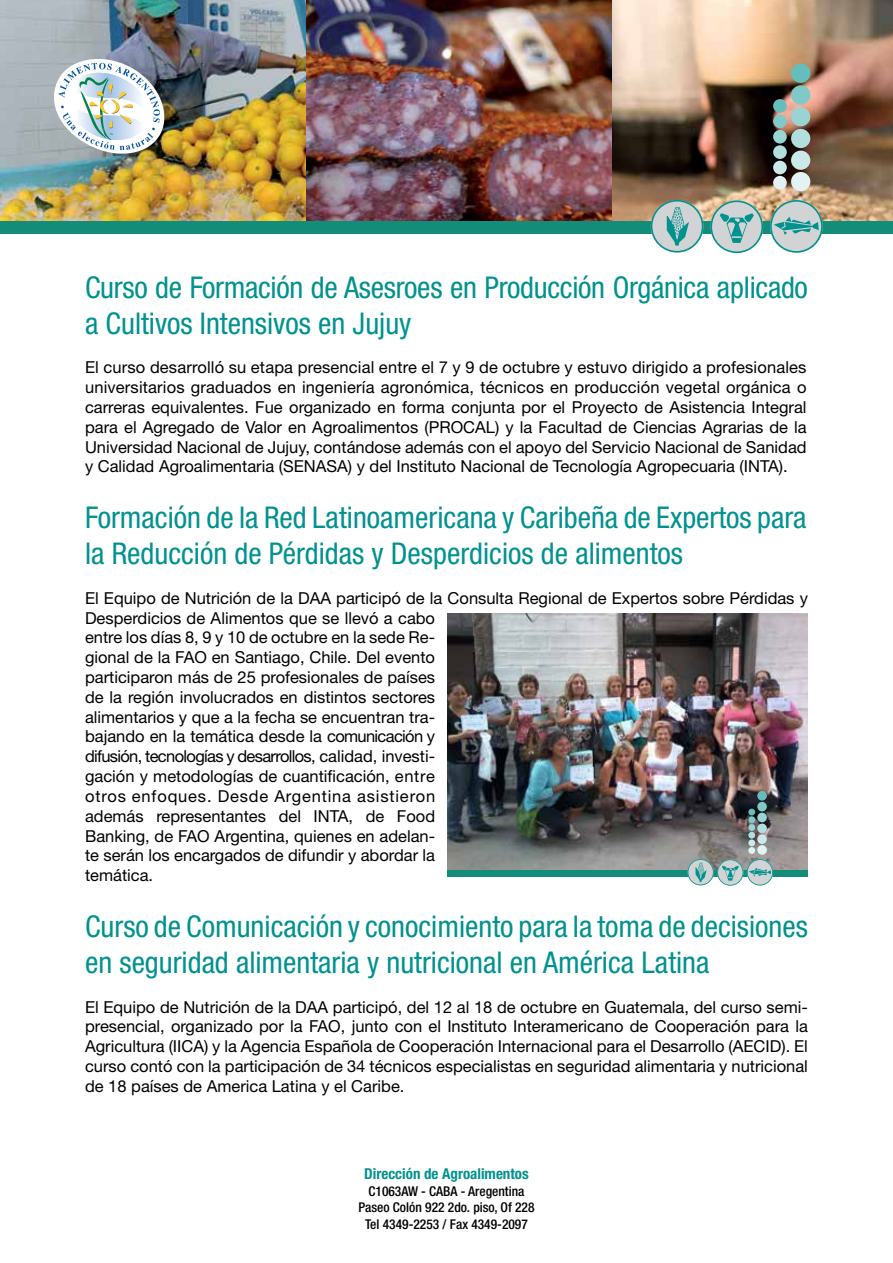
<style>
.page{position:relative;width:893px;height:1263px;background:#fff}
.page>*{position:absolute;margin:0;border:0;box-sizing:border-box;transform-origin:0 0}
.t1{font:condensed 30px/36px "Helvetica Neue LT Std";color:#00928f}
.t2{font:16.5px/19.8px "Helvetica Neue LT Std";color:#000;text-align:justify}
.t3{font:700 condensed 15px "Helvetica Neue LT Std";color:#00928f}
.t4{font:500 condensed 13.5px/16.5px "Helvetica Neue LT Std";color:#000;text-align:center}
</style>
<div class="page">
<img style="left:0;top:0;width:893px;height:222px">
<div style="left:0;top:222px;width:893px;height:12px;background:#148c7a"></div>
<svg style="left:651px;top:200px;width:172px;height:53px;background:#aac5bf"></svg>
<div style="left:791px;top:64px;width:19px;height:19px;background:#66bebc;border-radius:50%"></div>
<div style="left:791px;top:85px;width:19px;height:20px;background:#80c9c7;border-radius:50%"></div>
<div style="left:791px;top:107px;width:19px;height:19px;background:#99d4d2;border-radius:50%"></div>
<div style="left:791px;top:129px;width:19px;height:19px;background:#b3dede;border-radius:50%"></div>
<div style="left:791px;top:151px;width:19px;height:19px;background:#cce9e9;border-radius:50%"></div>
<div style="left:791px;top:172px;width:19px;height:19px;background:#e3f3f3;border-radius:50%"></div>
<div style="left:773px;top:99px;width:14px;height:14px;background:#66bebc;border-radius:50%"></div>
<div style="left:773px;top:114px;width:14px;height:14px;background:#80c9c7;border-radius:50%"></div>
<div style="left:773px;top:130px;width:14px;height:14px;background:#99d4d2;border-radius:50%"></div>
<div style="left:773px;top:145px;width:14px;height:14px;background:#b3dede;border-radius:50%"></div>
<div style="left:773px;top:161px;width:14px;height:13px;background:#cce9e9;border-radius:50%"></div>
<div style="left:773px;top:176px;width:14px;height:14px;background:#e3f3f3;border-radius:50%"></div>
<img style="left:54px;top:59px;width:110px;height:95px">
<img style="left:448px;top:613px;width:360px;height:257px">
<div style="left:448px;top:870px;width:360px;height:6px;background:#148c7a"></div>
<svg style="left:688px;top:859px;width:85px;height:27px;background:#a2c1c0"></svg>
<div style="left:757px;top:791px;width:10px;height:10px;background:#66bebc;border-radius:50%"></div>
<div style="left:757px;top:802px;width:10px;height:9px;background:#80c9c7;border-radius:50%"></div>
<div style="left:757px;top:813px;width:10px;height:9px;background:#99d4d2;border-radius:50%"></div>
<div style="left:757px;top:823px;width:10px;height:10px;background:#b3dede;border-radius:50%"></div>
<div style="left:757px;top:834px;width:10px;height:10px;background:#cce9e9;border-radius:50%"></div>
<div style="left:757px;top:845px;width:10px;height:10px;background:#e3f3f3;border-radius:50%"></div>
<div style="left:748px;top:809px;width:7px;height:6px;background:#66bebc;border-radius:50%"></div>
<div style="left:748px;top:816px;width:7px;height:7px;background:#80c9c7;border-radius:50%"></div>
<div style="left:748px;top:824px;width:7px;height:7px;background:#99d4d2;border-radius:50%"></div>
<div style="left:748px;top:832px;width:7px;height:7px;background:#b3dede;border-radius:50%"></div>
<div style="left:748px;top:839px;width:7px;height:7px;background:#cce9e9;border-radius:50%"></div>
<div style="left:748px;top:847px;width:7px;height:7px;background:#e3f3f3;border-radius:50%"></div>
<h1 class="t1" style="left:85px;top:269px;width:724px">Curso de Formación de Asesroes en Producción Orgánica aplicado a Cultivos Intensivos en Jujuy</h1>
<p class="t2" style="left:85px;top:357px;width:723px">El curso desarrolló su etapa presencial entre el 7 y 9 de octubre y estuvo dirigido a profesionales universitarios graduados en ingeniería agronómica, técnicos en producción vegetal orgánica o carreras equivalentes. Fue organizado en forma conjunta por el Proyecto de Asistencia Integral para el Agregado de Valor en Agroalimentos (PROCAL) y la Facultad de Ciencias Agrarias de la Universidad Nacional de Jujuy, contándose además con el apoyo del Servicio Nacional de Sanidad y Calidad Agroalimentaria (SENASA) y del Instituto Nacional de Tecnología Agropecuaria (INTA).</p>
<h1 class="t1" style="left:85px;top:499px;width:723px">Formación de la Red Latinoamericana y Caribeña de Expertos para la Reducción de Pérdidas y Desperdicios de alimentos</h1>
<p class="t2" style="left:85px;top:588px;width:724px;text-align:left">El Equipo de Nutrición de la DAA participó de la Consulta Regional de Expertos sobre Pérdidas y Desperdicios de Alimentos que se llevó a cabo<br>entre los días 8, 9 y 10 de octubre en la sede Re-<br>gional de la FAO en Santiago, Chile. Del evento<br>participaron más de 25 profesionales de países<br>de la región involucrados en distintos sectores<br>alimentarios y que a la fecha se encuentran tra-<br>bajando en la temática desde la comunicación y<br>difusión, tecnologías y desarrollos, calidad, investi-<br>gación y metodologías de cuantificación, entre<br>otros enfoques. Desde Argentina asistieron<br>además representantes del INTA, de Food<br>Banking, de FAO Argentina, quienes en adelan-<br>te serán los encargados de difundir y abordar la<br>temática.</p>
<h1 class="t1" style="left:85px;top:908px;width:724px">Curso de Comunicación y conocimiento para la toma de decisiones en seguridad alimentaria y nutricional en América Latina</h1>
<p class="t2" style="left:85px;top:996px;width:724px">El Equipo de Nutrición de la DAA participó, del 12 al 18 de octubre en Guatemala, del curso semi&shy;presencial, organizado por la FAO, junto con el Instituto Interamericano de Cooperación para la Agricultura (IICA) y la Agencia Española de Cooperación Internacional para el Desarrollo (AECID). El curso contó con la participación de 34 técnicos especialistas en seguridad alimentaria y nutricional de 18 países de America Latina y el Caribe.</p>
<p class="t3" style="left:364px;top:1165px;width:166px">Dirección de Agroalimentos</p>
<p class="t4" style="left:358px;top:1183px;width:178px">C1063AW - CABA - Aregentina<br>Paseo Colón 922 2do. piso, Of 228<br>Tel 4349-2253 / Fax 4349-2097</p>
</div>
